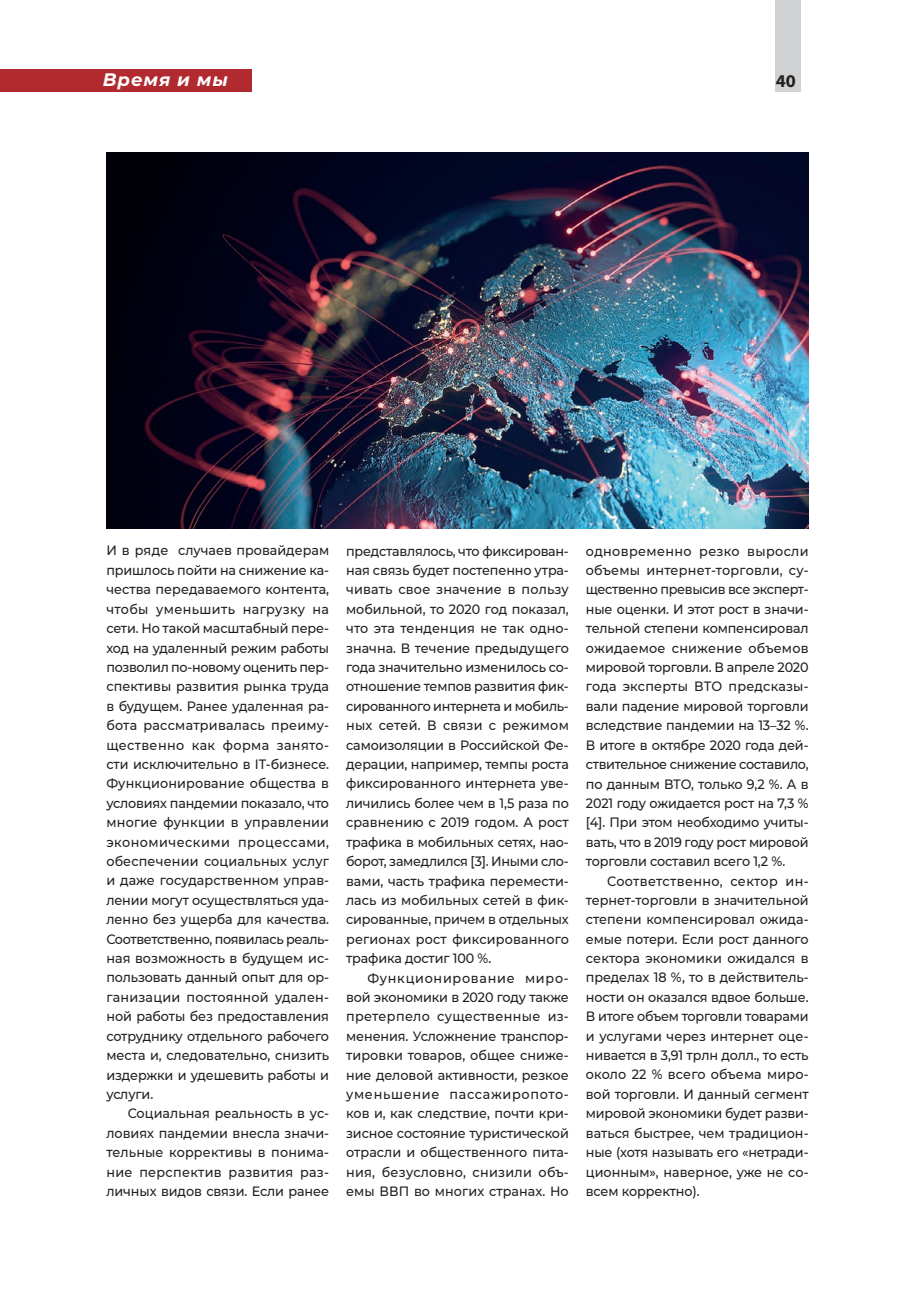
<style>
.page{position:relative;width:915px;height:1306px;background:#fff}
.page>*{position:absolute;margin:0;border:0;box-sizing:border-box;transform-origin:0 0}
.t1{font:italic 700 18px "Montserrat";letter-spacing:.05em;color:#fff}
.t2{font:700 18px "Myriad Pro";color:#231f20}
._000_Text_OSNOV{font:500 13.5px/19.4px "Montserrat";letter-spacing:-.005em;color:#231f20;text-align:justify;scale:.94 1}
</style>
<div class="page">
<div style="left:0;top:69px;width:251px;height:22px;background:#b02a2f"></div>
<div style="left:775px;top:0;width:25px;height:91px;background:#d1d2d4"></div>
<img style="left:106px;top:153px;width:702px;height:376px">
<h1 class="t1" style="left:103px;top:67px;width:126px">Время и мы</h1>
<h1 class="t2" style="left:775px;top:69px;width:21px">40</h1>
<p class="_000_Text_OSNOV" style="left:106px;top:540px;width:238px">И в ряде случаев провайдерам пришлось пойти на снижение ка&shy;чества передаваемого контента, чтобы уменьшить нагрузку на сети. Но такой масштабный пере&shy;ход на удаленный режим работы позволил по-новому оценить пер&shy;спективы развития рынка труда в будущем. Ранее удаленная ра&shy;бота рассматривалась преиму&shy;щественно как форма занято&shy;сти исключительно в IT-бизнесе.<br>Функционирование общества в условиях пандемии показало, что многие функции в управлении экономическими процессами, обеспечении социальных услуг и даже государственном управ&shy;лении могут осуществляться уда&shy;ленно без ущерба для качества.<br>Соответственно, появилась реаль&shy;ная возможность в будущем ис&shy;пользовать данный опыт для ор&shy;ганизации постоянной удален&shy;ной работы без предоставления сотруднику отдельного рабочего места и, следовательно, снизить издержки и удешевить работы и услуги.</p>
<p class="_000_Text_OSNOV" style="left:106px;top:1103px;width:238px;text-indent:21px">Социальная реальность в ус&shy;ловиях пандемии внесла значи&shy;тельные коррективы в понима&shy;ние перспектив развития раз&shy;личных видов связи. Если ранее</p>
<p class="_000_Text_OSNOV" style="left:346px;top:540px;width:238px">представлялось, что фиксирован&shy;ная связь будет постепенно утра&shy;чивать свое значение в пользу мобильной, то 2020 год показал, что эта тенденция не так одно&shy;значна. В течение предыдущего года значительно изменилось со&shy;отношение темпов развития фик&shy;сированного интернета и мобиль&shy;ных сетей. В связи с режимом самоизоляции в Российской Фе&shy;дерации, например, темпы роста фиксированного интернета уве&shy;личились более чем в 1,5 раза по сравнению с 2019 годом. А рост трафика в мобильных сетях, нао&shy;борот, замедлился [3]. Иными сло&shy;вами, часть трафика перемести&shy;лась из мобильных сетей в фик&shy;сированные, причем в отдельных регионах рост фиксированного трафика достиг 100 %.</p>
<p class="_000_Text_OSNOV" style="left:346px;top:967px;width:238px;text-indent:21px">Функционирование миро&shy;вой экономики в 2020 году также претерпело существенные из&shy;менения. Усложнение транспор&shy;тировки товаров, общее сниже&shy;ние деловой активности, резкое уменьшение пассажиропото&shy;ков и, как следствие, почти кри&shy;зисное состояние туристической отрасли и общественного пита&shy;ния, безусловно, снизили объ&shy;емы ВВП во многих странах. Но</p>
<p class="_000_Text_OSNOV" style="left:585px;top:540px;width:238px">одновременно резко выросли объемы интернет-торговли, су&shy;щественно превысив все эксперт&shy;ные оценки. И этот рост в значи&shy;тельной степени компенсировал ожидаемое снижение объемов мировой торговли. В апреле 2020 года эксперты ВТО предсказы&shy;вали падение мировой торговли вследствие пандемии на 13–32 %.<br>В итоге в октябре 2020 года дей&shy;ствительное снижение составило, по данным ВТО, только 9,2 %. А в 2021 году ожидается рост на 7,3 % [4]. При этом необходимо учиты&shy;вать, что в 2019 году рост мировой торговли составил всего 1,2 %.</p>
<p class="_000_Text_OSNOV" style="left:585px;top:870px;width:238px;text-indent:21px">Соответственно, сектор ин&shy;тернет-торговли в значительной степени компенсировал ожида&shy;емые потери. Если рост данного сектора экономики ожидался в пределах 18 %, то в действитель&shy;ности он оказался вдвое больше.<br>В итоге объем торговли товарами и услугами через интернет оце&shy;нивается в 3,91 трлн долл., то есть около 22 % всего объема миро&shy;вой торговли. И данный сегмент мировой экономики будет разви&shy;ваться быстрее, чем традицион&shy;ные (хотя называть его «нетради&shy;ционным», наверное, уже не со&shy;всем корректно).</p>
</div>
